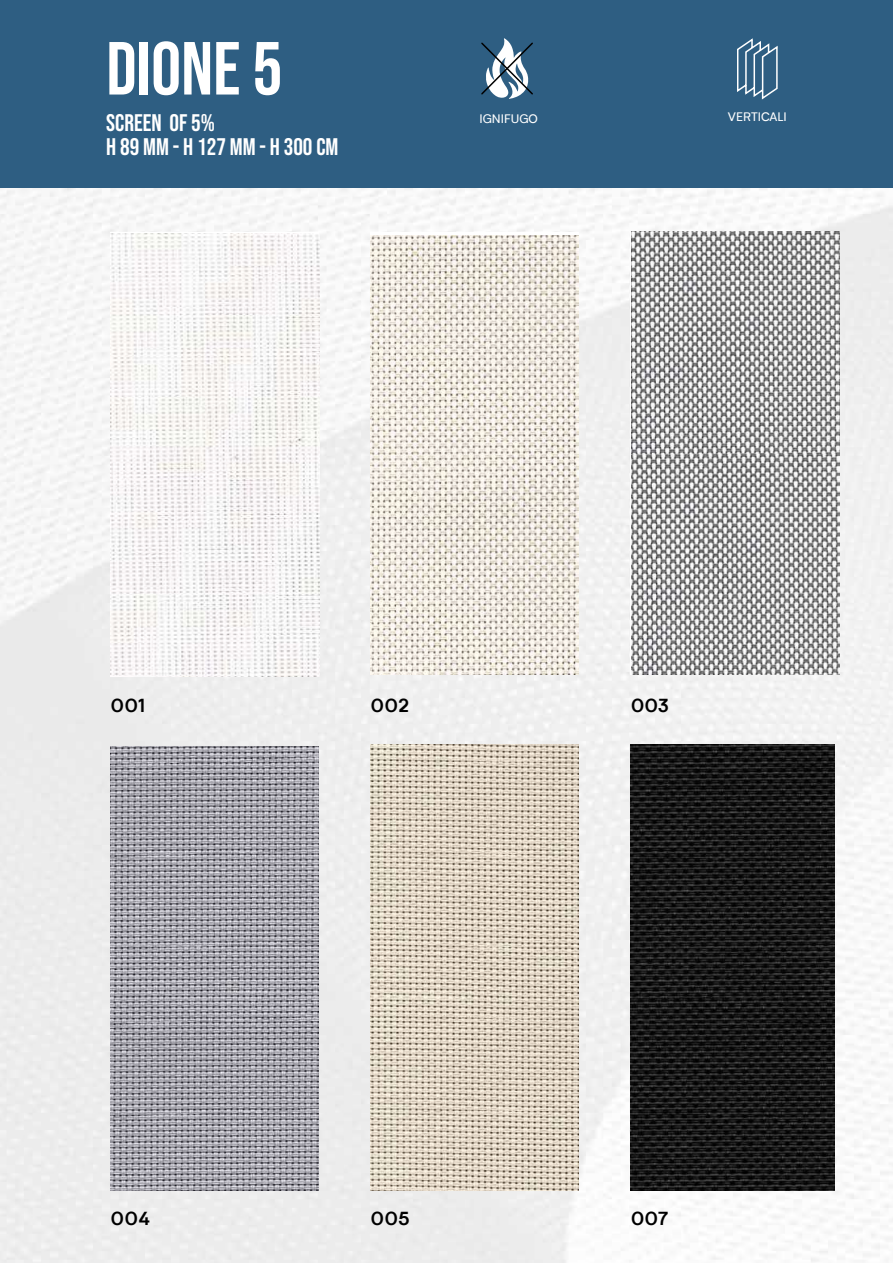
<style>
.page{position:relative;width:893px;height:1263px;background:#fff}
.page>*{position:absolute;margin:0;border:0;box-sizing:border-box;transform-origin:0 0}
.t1{font:75px "Bebas Neue";color:#fff}
.t2{font:24px/24px "Bebas Neue";color:#fff}
.t3{font:700 18px "Biotif";color:#000}
.t4{font:12px "Biotif";color:#fff}
</style>
<div class="page">
<img style="left:0;top:187px;width:893px;height:1076px">
<div style="left:0;top:0;width:893px;height:187px;background:#2e5e82"></div>
<svg style="left:737px;top:38px;width:41px;height:62px"></svg>
<svg style="left:481px;top:38px;width:52px;height:61px"></svg>
<img style="left:371px;top:235px;width:208px;height:440px">
<img style="left:632px;top:231px;width:207px;height:444px">
<img style="left:631px;top:744px;width:204px;height:446px">
<img style="left:111px;top:234px;width:208px;height:442px">
<img style="left:371px;top:744px;width:208px;height:446px">
<img style="left:111px;top:746px;width:208px;height:444px">
<h1 class="t1" style="left:106px;top:26px;width:178px">DIONE 5</h1>
<p class="t2" style="left:106px;top:111px;width:234px">SCREEN OF 5%<br>H 89 MM - H 127 MM - H 300 CM</p>
<p class="t4" style="left:479px;top:110px;width:60px">IGNIFUGO</p>
<p class="t4" style="left:728px;top:108px;width:60px">VERTICALI</p>
<p class="t3" style="left:111px;top:692px;width:37px">001</p>
<p class="t3" style="left:371px;top:692px;width:40px">002</p>
<p class="t3" style="left:631px;top:692px;width:40px">003</p>
<p class="t3" style="left:111px;top:1205px;width:41px">004</p>
<p class="t3" style="left:371px;top:1205px;width:41px">005</p>
<p class="t3" style="left:631px;top:1205px;width:39px">007</p>
</div>
